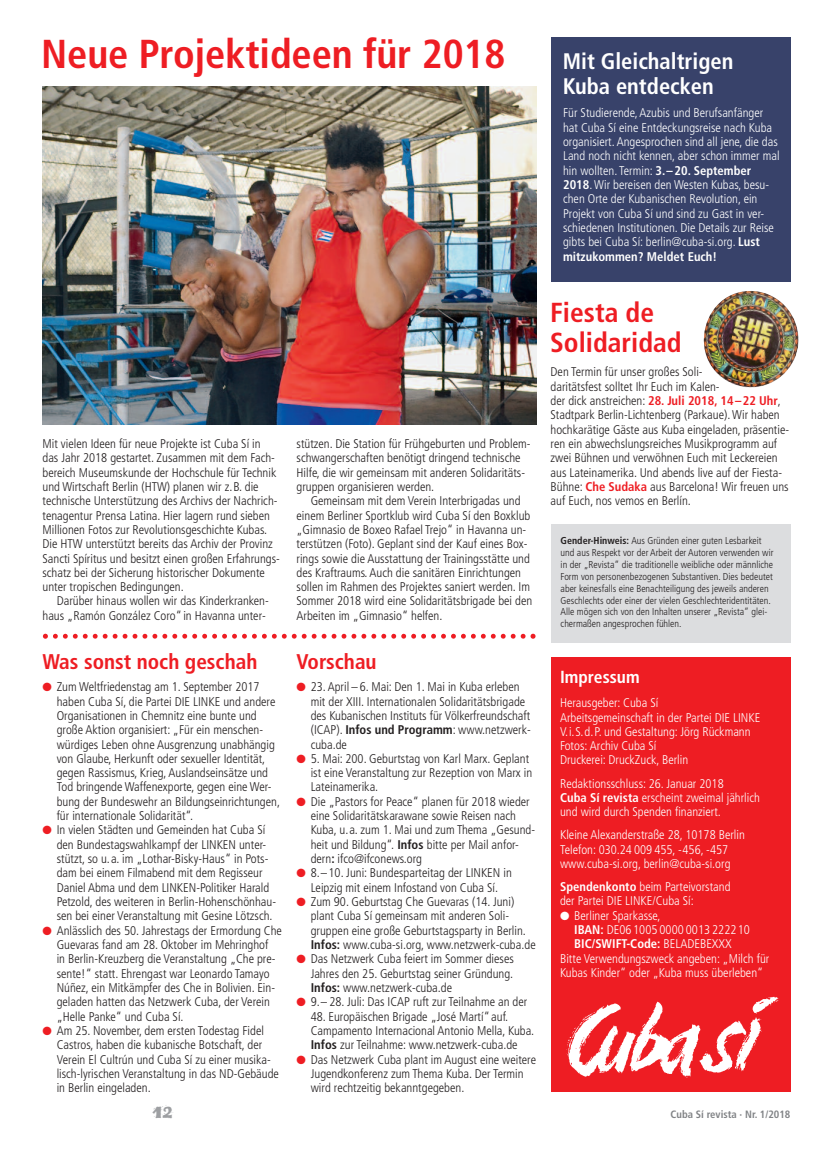
<style>
.page{position:relative;width:833px;height:1152px;background:#fff}
.page>*{position:absolute;margin:0;border:0;box-sizing:border-box;transform-origin:0 0}
.t1{font:700 condensed 40.38px "Frutiger LT Std";color:#ee1d23}
.t2{font:700 condensed 27.5px/30px "Frutiger LT Std";color:#ee1d23}
.t3{font:700 condensed 22.5px/25px "Frutiger LT Std";color:#fff}
.t4{font:700 condensed 21.25px "Frutiger LT Std";color:#ee1d23}
.t5{font:20px "Fajita ICG Mild";color:#9d9fa2}
.t6{font:700 condensed 17.5px "Frutiger LT Std";color:#fff}
.t7{font:300 condensed 12.62px/14.2px "Frutiger LT Std";color:#231f20}
.t8{font:300 condensed 12.62px/14.2px "Frutiger LT Std";color:#fff}
.t9{font:700 condensed 12.62px "Frutiger LT Std";color:#fff}
.t10{font:700 condensed 10.62px "Frutiger LT Std";color:#808285}
.t11{font:300 condensed 10px/11.9px "Frutiger LT Std";color:#231f20}
.s1{font-weight:700}
.s2{color:#ee1d23}
.s3{font-weight:700;color:#ee1d23}
.s4{font-weight:300}
</style>
<div class="page">
<div style="left:550px;top:524px;width:240px;height:118px;background:#dcdddf"></div>
<div style="left:550px;top:657px;width:240px;height:435px;background:#ee1d23"></div>
<img style="left:566px;top:996px;width:213px;height:82px">
<svg style="left:43px;top:634px;width:492px;height:5px"></svg>
<img style="left:43px;top:86px;width:493px;height:338px">
<div style="left:550px;top:38px;width:240px;height:244px;background:#38426a"></div>
<img style="left:703px;top:291px;width:96px;height:97px">
<h1 class="t1" style="left:41px;top:38px;width:466px">Neue Projektideen für 2018</h1>
<h3 class="t3" style="left:563px;top:51px;width:172px">Mit Gleichaltrigen<br>Kuba entdecken</h3>
<p class="t8" style="left:563px;top:107px;width:218px">Für Studierende, Azubis und Berufsanfänger hat Cuba Sí eine Entdeckungsreise nach Kuba organisiert. Angesprochen sind all jene, die das Land noch nicht kennen, aber schon immer mal hin wollten. Termin: <span class="s1">3.– 20. September 2018</span>.Wir bereisen den Westen Kubas, besu&shy;chen Orte der Kubanischen Revolution, ein Projekt von Cuba Sí und sind zu Gast in ver&shy;schiedenen Institutionen. Die Details zur Reise gibts bei Cuba Sí: berlin@cuba-si.org. <span class="s1">Lust mitzukommen? Meldet Euch!</span></p>
<p class="t7" style="left:43px;top:437px;width:239px">Mit vielen Ideen für neue Projekte ist Cuba Sí in<br>das Jahr 2018 gestartet. Zusammen mit dem Fach&shy;bereich Museumskunde der Hochschule für Technik und Wirtschaft Berlin (HTW) planen wir z.B. die technische Unterstützung des Archivs der Nachrich&shy;tenagentur Prensa Latina. Hier lagern rund sieben Millionen Fotos zur Revolutionsgeschichte Kubas.<br>Die HTW unterstützt bereits das Archiv der Provinz Sancti Spíritus und besitzt einen großen Erfahrungs&shy;schatz bei der Sicherung historischer Dokumente unter tropischen Bedingungen.</p>
<p class="t7" style="left:43px;top:595px;width:228px;text-align:right">Darüber hinaus wollen wir das Kinderkranken&shy;haus „Ramón González Coro“in Havanna unter-</p>
<h3 class="t4" style="left:43px;top:653px;width:216px">Was sonst noch geschah</h3>
<p class="t7" style="left:57px;top:681px;width:225px;text-indent:-14px"><span class="s2">●</span> Zum Weltfriedenstag am 1. September 2017 haben Cuba Sí, die Partei DIE LINKE und andere Organisationen in Chemnitz eine bunte und große Aktion organisiert: „Für ein menschen&shy;würdiges Leben ohne Ausgrenzung unabhängig von Glaube, Herkunft oder sexueller Identität, gegen Rassismus, Krieg, Auslandseinsätze und Tod bringende Waffenexporte, gegen eine Wer&shy;bung der Bundeswehr an Bildungseinrichtungen, für internationale Solidarität“.</p>
<p class="t7" style="left:57px;top:824px;width:221px;text-indent:-14px"><span class="s2">●</span> In vielen Städten und Gemeinden hat Cuba Sí den Bundestagswahlkampf der LINKEN unter&shy;stützt, so u.a. im „Lothar-Bisky-Haus“ in Pots&shy;dam bei einem Filmabend mit dem Regisseur Daniel Abma und dem LINKEN-Politiker Harald Petzold, des weiteren in Berlin-Hohenschönhau&shy;sen bei einer Veranstaltung mit Gesine Lötzsch.</p>
<p class="t7" style="left:57px;top:924px;width:227px;text-indent:-14px"><span class="s2">●</span> Anlässlich des 50. Jahrestags der Ermordung Che Guevaras fand am 28. Oktober im Mehringhof<br>in Berlin-Kreuzberg die Veranstaltung „Che pre&shy;sente!“ statt. Ehrengast war Leonardo Tamayo Núñez, ein Mitkämpfer des Che in Bolivien. Ein&shy;geladen hatten das Netzwerk Cuba, der Verein „Helle Panke“ und Cuba Sí.</p>
<p class="t7" style="left:57px;top:1024px;width:224px;text-indent:-14px"><span class="s2">●</span> Am 25. November, dem ersten Todestag Fidel Castros, haben die kubanische Botschaft, der Verein El Cultrún und Cuba Sí zu einer musika&shy;lisch-lyrischen Veranstaltung in das ND-Gebäude in Berlin eingeladen.</p>
<p class="t7" style="left:296px;top:437px;width:235px">stützen. Die Station für Frühgeburten und Problem&shy;schwangerschaften benötigt dringend technische Hilfe, die wir gemeinsam mit anderen Solidaritäts&shy;gruppen organisieren werden.</p>
<p class="t7" style="left:296px;top:495px;width:237px;text-indent:14px">Gemeinsam mit dem Verein Interbrigadas und einem Berliner Sportklub wird Cuba Sí den Boxklub „Gimnasio de Boxeo Rafael Trejo“ in Havanna un&shy;terstützen (Foto). Geplant sind der Kauf eines Box&shy;rings sowie die Ausstattung der Trainingsstätte und des Kraftraums. Auch die sanitären Einrichtungen sollen im Rahmen des Projektes saniert werden. Im Sommer 2018 wird eine Solidaritätsbrigade bei den Arbeiten im „Gimnasio“ helfen.</p>
<h3 class="t4" style="left:296px;top:653px;width:82px">Vorschau</h3>
<p class="t7" style="left:311px;top:681px;width:222px;text-indent:-14px"><span class="s2">●</span> 23. April – 6. Mai: Den 1. Mai in Kuba erleben mit der XIII. Internationalen Solidaritätsbrigade des Kubanischen Instituts für Völkerfreundschaft (ICAP). <span class="s1">Infos und Programm</span>: www.netzwerk&shy;cuba.de</p>
<p class="t7" style="left:311px;top:752px;width:223px;text-indent:-14px"><span class="s2">●</span> 5. Mai: 200. Geburtstag von Karl Marx. Geplant ist eine Veranstaltung zur Rezeption von Marx in<br>Lateinamerika.</p>
<p class="t7" style="left:311px;top:795px;width:226px;text-indent:-14px"><span class="s2">●</span> Die „Pastors for Peace“ planen für 2018 wieder eine Solidaritätskarawane sowie Reisen nach Kuba, u.a. zum 1. Mai und zum Thema „Gesund&shy;heit und Bildung“. <span class="s1">Infos</span> bitte per Mail anfor&shy;dern<span class="s1">:</span> ifco@ifconews.org</p>
<p class="t7" style="left:296px;top:867px;width:217px;text-align:center"><span class="s2">●</span> 8.–10. Juni: Bundesparteitag der LINKEN in<br>Leipzig mit einem Infostand von Cuba Sí.</p>
<p class="t7" style="left:311px;top:895px;width:226px;text-indent:-14px"><span class="s2">●</span> Zum 90. Geburtstag Che Guevaras (14. Juni) plant Cuba Sí gemeinsam mit anderen Soli&shy;gruppen eine große Geburtstagsparty in Berlin.<br><span class="s1">Infos:</span> www.cuba-si.org, www.netzwerk-cuba.de</p>
<p class="t7" style="left:311px;top:952px;width:204px;text-align:justify;text-indent:-14px"><span class="s2">●</span> Das Netzwerk Cuba feiert im Sommer dieses Jahres den 25. Geburtstag seiner Gründung.<br><span class="s1">Infos:</span> www.netzwerk-cuba.de</p>
<p class="t7" style="left:296px;top:995px;width:232px"><span class="s2">●</span> 9.– 28. Juli: Das ICAP ruft zur Teilnahme an der</p>
<p class="t7" style="left:311px;top:1010px;width:225px">48. Europäischen Brigade „José Martí“auf.<br>Campamento Internacional Antonio Mella, Kuba.<br><span class="s1">Infos</span> zur Teilnahme: www.netzwerk-cuba.de</p>
<p class="t7" style="left:311px;top:1053px;width:227px;text-indent:-14px"><span class="s2">●</span> Das Netzwerk Cuba plant im August eine weitere<br>Jugendkonferenz zum Thema Kuba. Der Termin wird rechtzeitig bekanntgegeben.</p>
<h2 class="t2" style="left:550px;top:300px;width:133px">Fiesta de<br>Solidaridad</h2>
<p class="t7" style="left:550px;top:366px;width:240px">Den Termin für unser großes Soli-<br>daritätsfest solltet Ihr Euch im Kalen-<br>der dick anstreichen: <span class="s3">28. Juli 2018, 14–22 Uhr</span>, Stadtpark Berlin-Lichtenberg (Parkaue).Wir haben hochkarätige Gäste aus Kuba eingeladen, präsentie&shy;ren ein abwechslungsreiches Musikprogramm auf zwei Bühnen und verwöhnen Euch mit Leckereien aus Lateinamerika. Und abends live auf der Fiesta-Bühne: <span class="s3">Che Sudaka</span> aus Barcelona! Wir freuen uns auf Euch, nos vemos en Berlín.</p>
<p class="t11" style="left:560px;top:535px;width:214px"><span class="s1">Gender-Hinweis:</span> Aus Gründen einer guten Lesbarkeit und aus Respekt vor der Arbeit der Autoren verwenden wir in der „Revista“ die traditionelle weibliche oder männliche Form von personenbezogenen Substantiven. Dies bedeutet aber keinesfalls eine Benachteiligung des jeweils anderen Geschlechts oder einer der vielen Geschlechteridentitäten.<br>Alle mögen sich von den Inhalten unserer „Revista“ glei&shy;chermaßen angesprochen fühlen.</p>
<h3 class="t6" style="left:560px;top:669px;width:81px">Impressum</h3>
<p class="t8" style="left:560px;top:696px;width:202px">Herausgeber: Cuba Sí<br>Arbeitsgemeinschaft in der Partei DIE LINKE<br>V.i.S.d.P. und Gestaltung: Jörg Rückmann<br>Fotos: Archiv Cuba Sí<br>Druckerei: DruckZuck, Berlin</p>
<p class="t8" style="left:560px;top:777px;width:201px">Redaktionsschluss: 26. Januar 2018<br><span class="s1">Cuba Sí revista</span> erscheint zweimal jährlich und wird durch Spenden finanziert.</p>
<p class="t8" style="left:560px;top:828px;width:186px">Kleine Alexanderstraße 28, 10178 Berlin<br>Telefon: 030.24 009 455, -456, -457 www.cuba-si.org, berlin@cuba-si.org</p>
<p class="t8" style="left:560px;top:880px;width:172px"><span class="s1">Spendenkonto</span> beim Parteivorstand der Partei DIE LINKE/Cuba Sí:</p>
<p class="t8" style="left:560px;top:909px;width:102px">● Berliner Sparkasse,</p>
<p class="t8" style="left:574px;top:923px;width:177px"><span class="s1">IBAN:</span> DE06 1005 0000 0013 222210</p>
<p class="t9" style="left:574px;top:938px;width:159px">BIC/SWIFT-Code: <span class="s4">BELADEBEXXX</span></p>
<p class="t8" style="left:560px;top:952px;width:211px">Bitte Verwendungszweck angeben: „Milch für</p>
<p class="t8" style="left:560px;top:966px;width:205px">Kubas Kinder“ oder „Kuba muss überleben“</p>
<h3 class="t5" style="left:152px;top:1097px;width:22px">12</h3>
<p class="t10" style="left:670px;top:1110px;width:121px">Cuba Sí revista · Nr. 1/2018</p>
</div>
